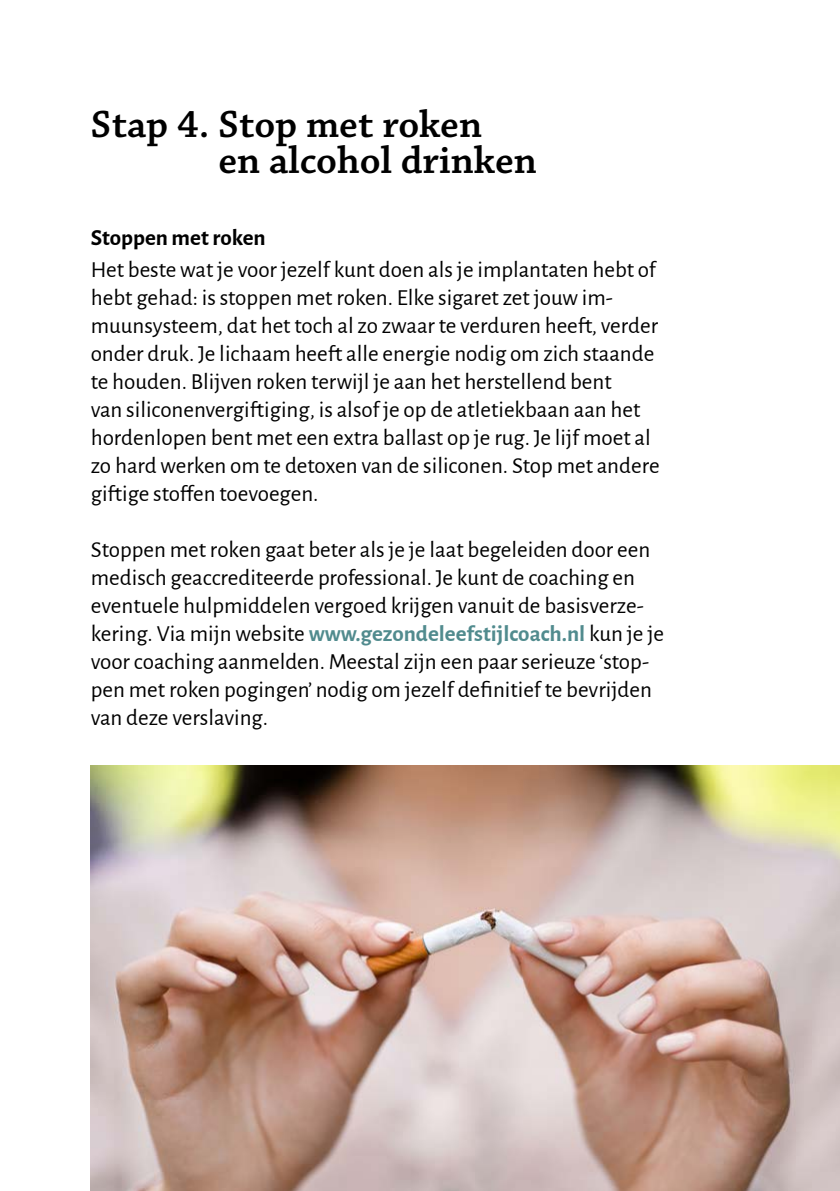
<style>
.page{position:relative;width:840px;height:1191px;background:#fff}
.page>*{position:absolute;margin:0;border:0;box-sizing:border-box;transform-origin:0 0}
.t1{font:600 40px/36px "Chaparral Pro";color:#000}
.t2{font:23px/28px "Alegreya Sans";color:#000}
.t3{font:700 23px "Alegreya Sans";color:#000}
.s1{font-weight:700;color:#518b8e}
</style>
<div class="page">
<img style="left:91px;top:765px;width:748px;height:426px">
<h1 class="t1" style="left:218px;top:108px;width:320px;text-indent:-127px">Stap 4. Stop met roken<br>en alcohol drinken</h1>
<p class="t3" style="left:91px;top:221px;width:176px">Stoppen met roken</p>
<p class="t2" style="left:91px;top:255px;width:570px">Het beste wat je voor jezelf kunt doen als je implantaten hebt of hebt gehad: is stoppen met roken. Elke sigaret zet jouw im&shy;muunsysteem, dat het toch al zo zwaar te verduren heeft, verder onder druk. Je lichaam heeft alle energie nodig om zich staande te houden. Blijven roken terwijl je aan het herstellend bent<br>van siliconenvergiftiging, is alsof je op de atletiekbaan aan het hordenlopen bent met een extra ballast op je rug. Je lijf moet al zo hard werken om te detoxen van de siliconen. Stop met andere giftige stoffen toevoegen.</p>
<p class="t2" style="left:91px;top:535px;width:574px">Stoppen met roken gaat beter als je je laat begeleiden door een medisch geaccrediteerde professional. Je kunt de coaching en eventuele hulpmiddelen vergoed krijgen vanuit de basisverze&shy;kering. Via mijn website <span class="s1">www.gezondeleefstijlcoach.nl</span> kun je je voor coaching aanmelden. Meestal zijn een paar serieuze ‘stop&shy;pen met roken pogingen’ nodig om jezelf definitief te bevrijden van deze verslaving.</p>
</div>
